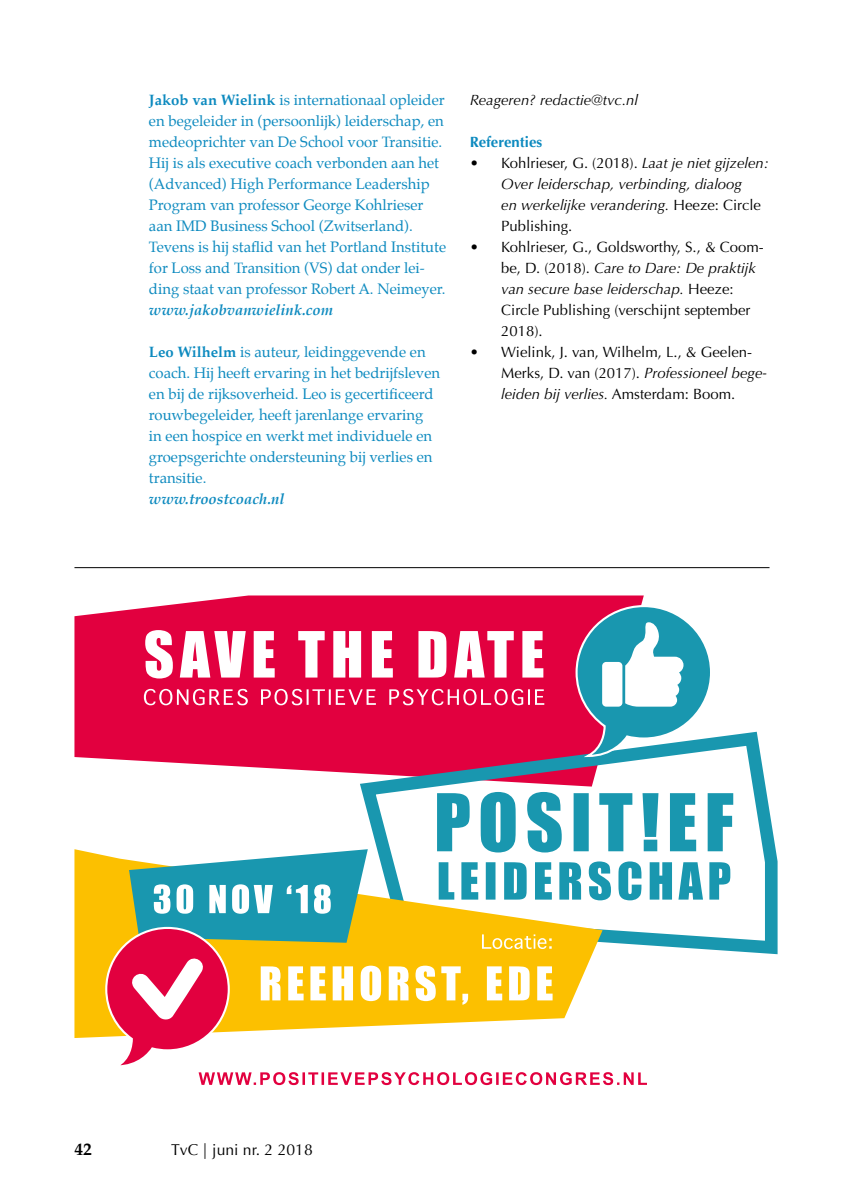
<style>
.page{position:relative;width:844px;height:1191px;background:#fff}
.page>*{position:absolute;margin:0;border:0;box-sizing:border-box;transform-origin:0 0}
.t1{font:700 17.5px "Palatino";color:#000}
.t2{font:15.75px "Optima";color:#000}
.t3{font:14.88px/21px "Palatino";color:#0d8abf}
.t4{font:14.88px/21px "Optima";color:#000}
.t5{font:italic 14.88px/21px "Optima";color:#000}
.t6{font:italic 700 14.88px "Palatino";color:#0d8abf}
.t7{font:700 14.88px "Optima";color:#0d8abf}
.s1{font-weight:700}
.s2{font-style:normal}
.s3{font-style:italic}
</style>
<div class="page">
<hr style="left:74px;top:567px;width:695px;height:1px;background:#000">
<svg style="left:74px;top:595px;width:569px;height:178px;background:#e4154e"></svg>
<svg style="left:352px;top:724px;width:426px;height:231px"></svg>
<div style="left:74px;top:849px;width:30px;height:189px;background:#fcc000"></div>
<svg style="left:144px;top:689px;width:400px;height:16px;background:#e94271"></svg>
<svg style="left:145px;top:630px;width:398px;height:48px"></svg>
<svg style="left:574px;top:604px;width:139px;height:154px"></svg>
<svg style="left:104px;top:792px;width:629px;height:293px"></svg>
<p class="t3" style="left:149px;top:89px;width:298px"><span class="s1">Jakob van Wielink</span> is internationaal opleider en begeleider in (persoonlijk) leiderschap, en medeoprichter van De School voor Transitie.<br>Hij is als executive coach verbonden aan het (Advanced) High Performance Leadership Program van professor George Kohlrieser aan IMD Business School (Zwitserland).<br>Tevens is hij staflid van het Portland Institute for Loss and Transition (VS) dat onder lei&shy;ding staat van professor Robert A. Neimeyer.</p>
<p class="t6" style="left:149px;top:298px;width:186px">www.jakobvanwielink.com</p>
<p class="t3" style="left:149px;top:341px;width:292px"><span class="s1">Leo Wilhelm</span> is auteur, leidinggevende en coach. Hij heeft ervaring in het bedrijfsleven en bij de rijksoverheid. Leo is gecertificeerd rouwbegeleider, heeft jarenlange ervaring in een hospice en werkt met individuele en groepsgerichte ondersteuning bij verlies en transitie.</p>
<p class="t6" style="left:149px;top:487px;width:137px">www.troostcoach.nl</p>
<p class="t5" style="left:469px;top:90px;width:170px">Reageren? redactie@tvc.nl</p>
<p class="t7" style="left:469px;top:133px;width:74px">Referenties</p>
<p class="t5" style="left:501px;top:153px;width:269px;text-indent:-32px"><span class="s2">• Kohlrieser, G. (2018).</span> Laat je niet gijzelen:<br>Over leiderschap, verbinding, dialoog<br>en werkelijke verandering. <span class="s2">Heeze: Circle Publishing.</span></p>
<p class="t4" style="left:501px;top:237px;width:264px;text-indent:-32px">• Kohlrieser, G., Goldsworthy, S., &amp; Coom&shy;be, D. (2018). <span class="s3">Care to Dare: De praktijk van secure base leiderschap.</span> Heeze:<br>Circle Publishing (verschijnt september 2018).</p>
<p class="t4" style="left:501px;top:342px;width:267px;text-indent:-32px">• Wielink, J. van, Wilhelm, L., &amp; Geelen-<br>Merks, D. van (2017). <span class="s3">Professioneel bege&shy;leiden bij verlies.</span> Amsterdam: Boom.</p>
<p class="t1" style="left:74px;top:1133px;width:19px">42</p>
<p class="t2" style="left:171px;top:1140px;width:143px">TvC | juni nr. 2 2018</p>
</div>
